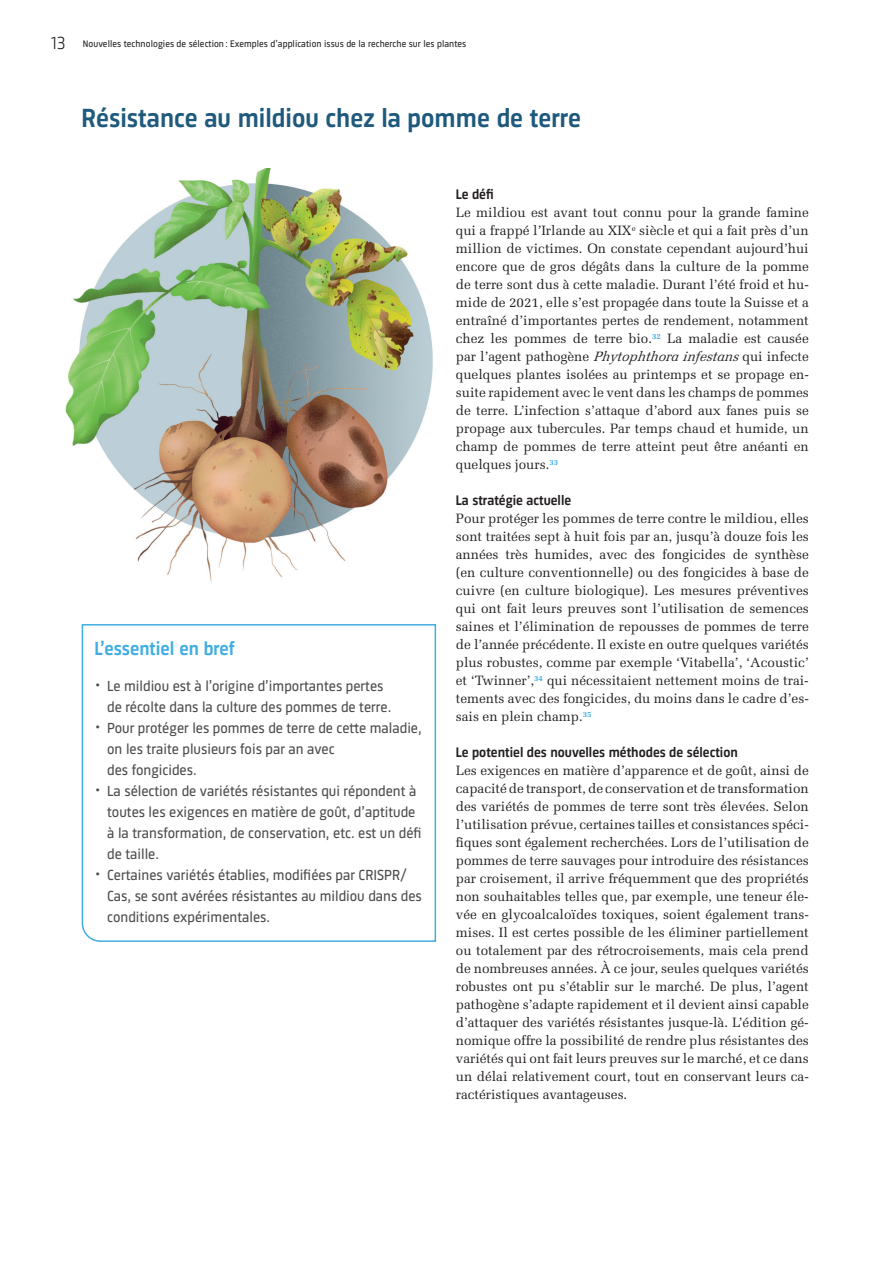
<style>
.page{position:relative;width:893px;height:1263px;background:#fff}
.page>*{position:absolute;margin:0;border:0;box-sizing:border-box;transform-origin:0 0}
.t1{font:500 27px "Sinews Sans Pro";color:#1f5a7d}
.t2{font:500 19.5px "Sinews Sans Pro";color:#40ade2}
.t3{font:15px "Sinews Sans Pro";color:#4b4c4d}
.t4{font:500 14.25px "Sinews Sans Pro";color:#231f20}
.t5{font:13.5px/18px "Melior LT Pro";color:#231f20;text-align:justify}
.t6{font:9.75px "Sinews Sans Pro";letter-spacing:.005em;color:#231f20}
.s1{font-weight:300;font-size:18px}
.s2{font-family:"Melior LT Pro";font-size:24px}
.s3{font-style:italic}
</style>
<div class="page">
<img style="left:65px;top:168px;width:368px;height:414px">
<svg style="left:81px;top:624px;width:356px;height:318px"></svg>
<p class="t6" style="left:51px;top:37px;width:417px"><span class="s1">13</span> Nouvelles technologies de sélection : Exemples d’application issus de la recherche sur les plantes</p>
<h1 class="t1" style="left:82px;top:98px;width:501px">Résistance au mildiou chez la pomme de terre</h1>
<h2 class="t2" style="left:94px;top:634px;width:142px">L’essentiel en bref</h2>
<p class="t3" style="left:94px;top:675px;width:291px"><span class="s2">·</span> Le mildiou est à l’origine d’importantes pertes</p>
<p class="t3" style="left:107px;top:696px;width:286px">de récolte dans la culture des pommes de terre.</p>
<p class="t3" style="left:94px;top:717px;width:329px"><span class="s2">·</span> Pour protéger les pommes de terre de cette maladie,</p>
<p class="t3" style="left:107px;top:738px;width:229px">on les traite plusieurs fois par an avec</p>
<p class="t3" style="left:107px;top:759px;width:91px">des fongicides.</p>
<p class="t3" style="left:94px;top:780px;width:324px"><span class="s2">·</span> La sélection de variétés résistantes qui répondent à</p>
<p class="t3" style="left:107px;top:801px;width:310px">toutes les exigences en matière de goût, d’aptitude</p>
<p class="t3" style="left:107px;top:822px;width:316px">à la transformation, de conservation, etc. est un défi</p>
<p class="t3" style="left:107px;top:843px;width:53px">de taille.</p>
<p class="t3" style="left:94px;top:864px;width:314px"><span class="s2">·</span> Certaines variétés établies, modifiées par CRISPR/</p>
<p class="t3" style="left:107px;top:885px;width:316px">Cas, se sont avérées résistantes au mildiou dans des</p>
<p class="t3" style="left:107px;top:906px;width:165px">conditions expérimentales.</p>
<p class="t4" style="left:456px;top:184px;width:39px">Le défi</p>
<p class="t5" style="left:456px;top:204px;width:354px">Le mildiou est avant tout connu pour la grande famine qui a frappé l’Irlande au XIX<sup>e</sup> siècle et qui a fait près d’un million de victimes. On constate cependant aujourd’hui encore que de gros dégâts dans la culture de la pomme de terre sont dus à cette maladie. Durant l’été froid et hu&shy;mide de 2021, elle s’est propagée dans toute la Suisse et a entraîné d’importantes pertes de rendement, notamment chez les pommes de terre bio.<sup>32</sup> La maladie est causée par l’agent pathogène <span class="s3">Phytophthora infestans</span> qui infecte quelques plantes isolées au printemps et se propage en&shy;suite rapidement avec le vent dans les champs de pommes de terre. L’infection s’attaque d’abord aux fanes puis se propage aux tubercules. Par temps chaud et humide, un champ de pommes de terre atteint peut être anéanti en quelques jours.<sup>33</sup></p>
<p class="t4" style="left:456px;top:490px;width:117px">La stratégie actuelle</p>
<p class="t5" style="left:456px;top:510px;width:354px">Pour protéger les pommes de terre contre le mildiou, elles sont traitées sept à huit fois par an, jusqu’à douze fois les années très humides, avec des fongicides de synthèse (en culture conventionnelle) ou des fongicides à base de cuivre (en culture biologique). Les mesures préventives qui ont fait leurs preuves sont l’utilisation de semences saines et l’élimination de repousses de pommes de terre de l’année précédente. Il existe en outre quelques variétés plus robustes, comme par exemple ‘Vitabella’, ‘Acoustic’ et ‘Twinner’,<sup>34</sup> qui nécessitaient nettement moins de trai&shy;tements avec des fongicides, du moins dans le cadre d’es&shy;sais en plein champ.<sup>35</sup></p>
<p class="t4" style="left:456px;top:742px;width:284px">Le potentiel des nouvelles méthodes de sélection</p>
<p class="t5" style="left:456px;top:762px;width:354px">Les exigences en matière d’apparence et de goût, ainsi de capacité de transport, de conservation et de transformation des variétés de pommes de terre sont très élevées. Selon l’utilisation prévue, certaines tailles et consistances spéci&shy;fiques sont également recherchées. Lors de l’utilisation de pommes de terre sauvages pour introduire des résistances par croisement, il arrive fréquemment que des propriétés non souhaitables telles que, par exemple, une teneur éle&shy;vée en glycoalcaloïdes toxiques, soient également trans&shy;mises. Il est certes possible de les éliminer partiellement ou totalement par des rétrocroisements, mais cela prend de nombreuses années. À ce jour, seules quelques variétés robustes ont pu s’établir sur le marché. De plus, l’agent pathogène s’adapte rapidement et il devient ainsi capable d’attaquer des variétés résistantes jusque-là. L’édition gé&shy;nomique offre la possibilité de rendre plus résistantes des variétés qui ont fait leurs preuves sur le marché, et ce dans un délai relativement court, tout en conservant leurs ca&shy;ractéristiques avantageuses.</p>
</div>
